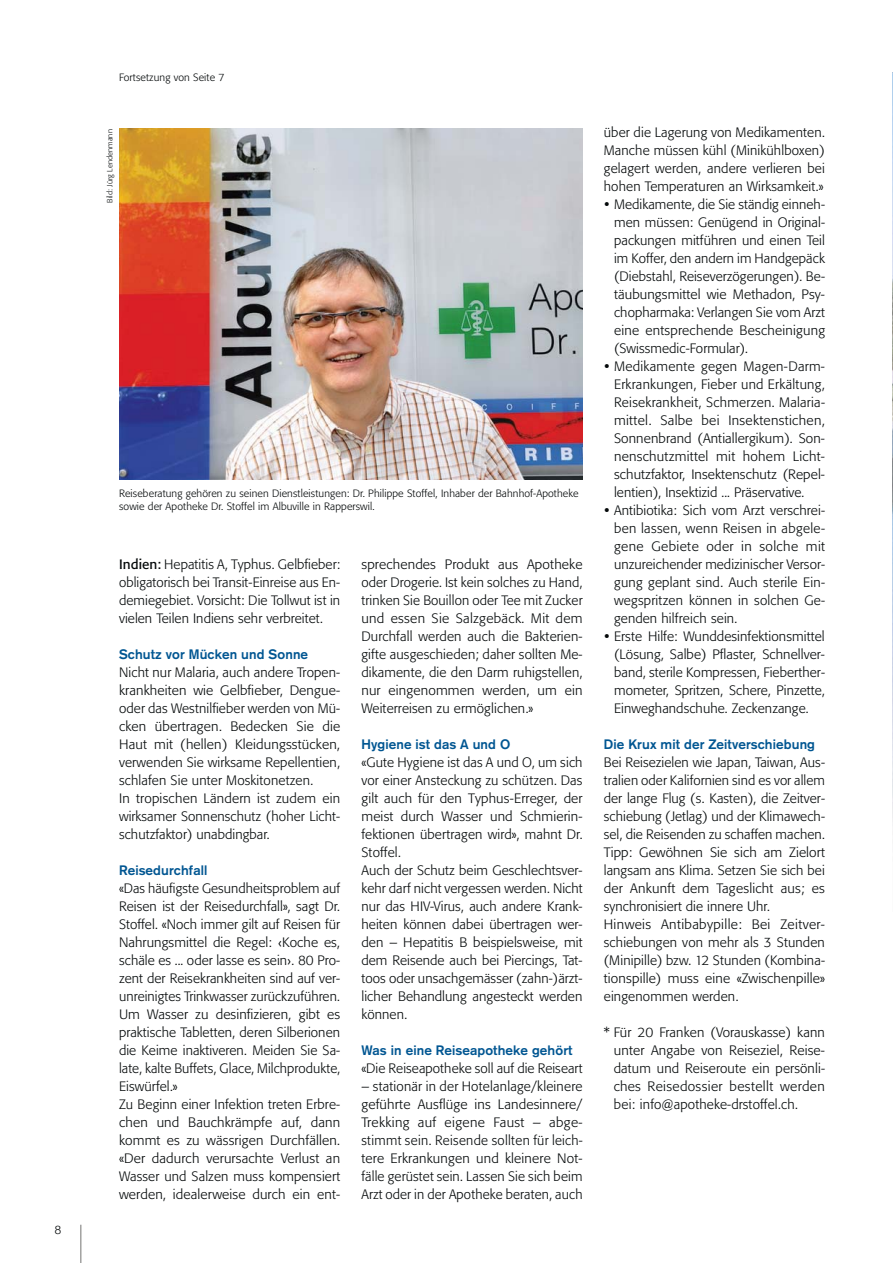
<style>
.page{position:relative;width:893px;height:1263px;background:#fff}
.page>*{position:absolute;margin:0;border:0;box-sizing:border-box;transform-origin:0 0}
.t1{font:300 13.5px/18px "Formata BQ";letter-spacing:.01em;color:#040809;text-align:justify}
.t2{font:700 13.5px "Akzidenz Grotesk";letter-spacing:.01em;color:#005692}
.t3{font:300 12px "Formata BQ";color:#040809}
.t4{font:300 10.5px/13.5px "Formata BQ";letter-spacing:.01em;color:#040809}
.t5{font:300 7.5px "Formata BQ";letter-spacing:.01em;color:#040809}
.s1{font-weight:400}
.s2{font-family:"Meta Plus Normal";font-weight:400}
</style>
<div class="page">
<hr style="left:80px;top:1225px;width:2px;height:38px;background:#a2a2a1">
<img style="left:892px;top:72px;width:1px;height:367px">
<img style="left:892px;top:439px;width:1px;height:368px">
<img style="left:892px;top:806px;width:1px;height:105px">
<img style="left:119px;top:129px;width:464px;height:350px">
<p class="t3" style="left:54px;top:1224px;width:8px">8</p>
<p class="t4" style="left:119px;top:71px;width:107px">Fortsetzung von Seite 7</p>
<p class="t5" style="left:107px;top:203px;width:75px;rotate:-90deg">Bild: Jürg Lendenmann</p>
<p class="t4" style="left:119px;top:488px;width:461px">Reiseberatung gehören zu seinen Dienstleistungen: Dr. Philippe Stoffel, Inhaber der Bahnhof-Apotheke sowie der Apotheke Dr. Stoffel im Albuville in Rapperswil.</p>
<p class="t1" style="left:119px;top:557px;width:223px"><span class="s1">Indien:</span> Hepatitis A, Typhus. Gelbfieber: obligatorisch bei Transit-Einreise aus En&shy;demiegebiet. Vorsicht: Die Tollwut ist in vielen Teilen Indiens sehr verbreitet.</p>
<p class="t2" style="left:119px;top:649px;width:191px">Schutz vor Mücken und Sonne</p>
<p class="t1" style="left:119px;top:665px;width:223px;text-align:left">Nicht nur Malaria, auch andere Tropen&shy;krankheiten wie Gelbfieber, Dengue&shy;oder das Westnilfieber werden von Mü&shy;cken übertragen. Bedecken Sie die Haut mit (hellen) Kleidungsstücken, verwenden Sie wirksame Repellentien, schlafen Sie unter Moskitonetzen.<br>In tropischen Ländern ist zudem ein wirksamer Sonnenschutz (hoher Licht&shy;schutzfaktor) unabdingbar.</p>
<p class="t2" style="left:119px;top:865px;width:90px">Reisedurchfall</p>
<p class="t1" style="left:119px;top:881px;width:223px;text-align:left">«Das häufigste Gesundheitsproblem auf Reisen ist der Reisedurchfall», sagt Dr.<br>Stoffel. «Noch immer gilt auf Reisen für Nahrungsmittel die Regel: <span class="s2">‹</span>Koche es, schäle es ... oder lasse es sein<span class="s2">›</span>. 80 Pro&shy;zent der Reisekrankheiten sind auf ver&shy;unreinigtes Trinkwasser zurückzuführen.<br>Um Wasser zu desinfizieren, gibt es praktische Tabletten, deren Silberionen die Keime inaktiveren. Meiden Sie Sa&shy;late, kalte Buffets, Glace, Milchprodukte, Eiswürfel.»<br>Zu Beginn einer Infektion treten Erbre&shy;chen und Bauchkrämpfe auf, dann kommt es zu wässrigen Durchfällen. «Der dadurch verursachte Verlust an Wasser und Salzen muss kompensiert werden, idealerweise durch ein ent-</p>
<p class="t1" style="left:361px;top:557px;width:223px">sprechendes Produkt aus Apotheke oder Drogerie. Ist kein solches zu Hand, trinken Sie Bouillon oder Tee mit Zucker und essen Sie Salzgebäck. Mit dem Durchfall werden auch die Bakterien&shy;gifte ausgeschieden; daher sollten Me&shy;dikamente, die den Darm ruhigstellen, nur eingenommen werden, um ein Weiterreisen zu ermöglichen.»</p>
<p class="t2" style="left:361px;top:739px;width:150px">Hygiene ist das A und O</p>
<p class="t1" style="left:361px;top:755px;width:223px;text-align:left">«Gute Hygiene ist das A und O, um sich vor einer Ansteckung zu schützen. Das gilt auch für den Typhus-Erreger, der meist durch Wasser und Schmierin&shy;fektionen übertragen wird», mahnt Dr.<br>Stoffel.<br>Auch der Schutz beim Geschlechtsver&shy;kehr darf nicht vergessen werden. Nicht nur das HIV-Virus, auch andere Krank&shy;heiten können dabei übertragen wer&shy;den – Hepatitis B beispielsweise, mit dem Reisende auch bei Piercings, Tat&shy;toos oder unsachgemässer (zahn-)ärzt&shy;licher Behandlung angesteckt werden können.</p>
<p class="t2" style="left:361px;top:1045px;width:213px">Was in eine Reiseapotheke gehört</p>
<p class="t1" style="left:361px;top:1061px;width:223px">«Die Reiseapotheke soll auf die Reise art</p>
<p class="t1" style="left:361px;top:1079px;width:223px">– stationär in der Hotelanlage/kleinere geführte Ausflüge ins Landesinnere/ Trekking auf eigene Faust – abge&shy;stimmt sein. Reisende sollten für leich&shy;tere Erkrankungen und kleinere Not&shy;fälle gerüstet sein. Lassen Sie sich beim Arzt oder in der Apotheke beraten, auch</p>
<p class="t1" style="left:604px;top:125px;width:223px">über die Lagerung von Medikamenten.</p>
<p class="t1" style="left:604px;top:143px;width:223px">Manche müssen kühl (Minikühlboxen)</p>
<p class="t1" style="left:604px;top:161px;width:223px">gelagert werden, andere verlieren bei</p>
<p class="t1" style="left:604px;top:179px;width:221px">hohen Temperaturen an Wirksamkeit.»</p>
<p class="t1" style="left:614px;top:197px;width:212px">Medikamente, die Sie ständig einneh-</p>
<p class="t1" style="left:614px;top:215px;width:212px">men müssen: Genügend in Original-</p>
<p class="t1" style="left:614px;top:233px;width:212px">packungen mitführen und einen Teil</p>
<p class="t1" style="left:614px;top:251px;width:212px">im Koffer, den andern im Handgepäck</p>
<p class="t1" style="left:614px;top:269px;width:212px">(Diebstahl, Reiseverzögerungen). Be-</p>
<p class="t1" style="left:614px;top:287px;width:212px">täubungsmittel wie Methadon, Psy-</p>
<p class="t1" style="left:614px;top:305px;width:212px">chopharmaka: Verlangen Sie vom Arzt</p>
<p class="t1" style="left:614px;top:323px;width:212px">eine entsprechende Bescheinigung</p>
<p class="t1" style="left:614px;top:341px;width:135px">(Swissmedic-Formular).</p>
<p class="t1" style="left:614px;top:359px;width:212px">Medikamente gegen Magen-Darm-</p>
<p class="t1" style="left:614px;top:377px;width:212px">Erkrankungen, Fieber und Erkältung,</p>
<p class="t1" style="left:614px;top:395px;width:212px">Reisekrankheit, Schmerzen. Malaria-</p>
<p class="t1" style="left:614px;top:413px;width:212px">mittel. Salbe bei Insektenstichen,</p>
<p class="t1" style="left:614px;top:431px;width:212px">Sonnenbrand (Antiallergikum). Son-</p>
<p class="t1" style="left:614px;top:449px;width:212px">nenschutzmittel mit hohem Licht-</p>
<p class="t1" style="left:614px;top:467px;width:212px">schutzfaktor, Insektenschutz (Repel-</p>
<p class="t1" style="left:614px;top:485px;width:192px">lentien), Insektizid ... Präservative.</p>
<p class="t1" style="left:614px;top:503px;width:212px">Antibiotika: Sich vom Arzt verschrei-</p>
<p class="t1" style="left:614px;top:521px;width:212px">ben lassen, wenn Reisen in abgele-</p>
<p class="t1" style="left:614px;top:539px;width:212px">gene Gebiete oder in solche mit</p>
<p class="t1" style="left:614px;top:557px;width:212px">unzureichender medizinischer Versor-</p>
<p class="t1" style="left:614px;top:575px;width:212px">gung geplant sind. Auch sterile Ein-</p>
<p class="t1" style="left:614px;top:593px;width:212px">wegspritzen können in solchen Ge-</p>
<p class="t1" style="left:614px;top:611px;width:125px">genden hilfreich sein.</p>
<p class="t1" style="left:614px;top:629px;width:212px">Erste Hilfe: Wunddesinfektionsmittel</p>
<p class="t1" style="left:614px;top:647px;width:212px">(Lösung, Salbe) Pflaster, Schnellver-</p>
<p class="t1" style="left:614px;top:665px;width:212px">band, sterile Kompressen, Fieberther-</p>
<p class="t1" style="left:614px;top:683px;width:212px">mometer, Spritzen, Schere, Pinzette,</p>
<p class="t1" style="left:614px;top:701px;width:196px">Einweghandschuhe. Zeckenzange.</p>
<p class="t2" style="left:604px;top:739px;width:213px">Die Krux mit der Zeitverschiebung</p>
<p class="t1" style="left:604px;top:755px;width:223px;text-align:left">Bei Reisezielen wie Japan, Taiwan, Aus&shy;tralien oder Kalifornien sind es vor allem der lange Flug (s. Kasten), die Zeitver&shy;schiebung (Jetlag) und der Klimawech&shy;sel, die Reisenden zu schaffen machen.<br>Tipp: Gewöhnen Sie sich am Zielort langsam ans Klima. Setzen Sie sich bei der Ankunft dem Tageslicht aus; es synchronisiert die innere Uhr.<br>Hinweis Antibabypille: Bei Zeitver&shy;schiebungen von mehr als 3 Stunden (Minipille) bzw. 12 Stunden (Kombina&shy;tionspille) muss eine «Zwischenpille» eingenommen werden.</p>
<p class="t1" style="left:614px;top:1025px;width:213px;text-indent:-10px">* Für 20 Franken (Vorauskasse) kann unter Angabe von Reiseziel, Reise&shy;datum und Reiseroute ein persönli&shy;ches Reisedossier bestellt werden bei: info@apotheke-drstoffel.ch.</p>
</div>
